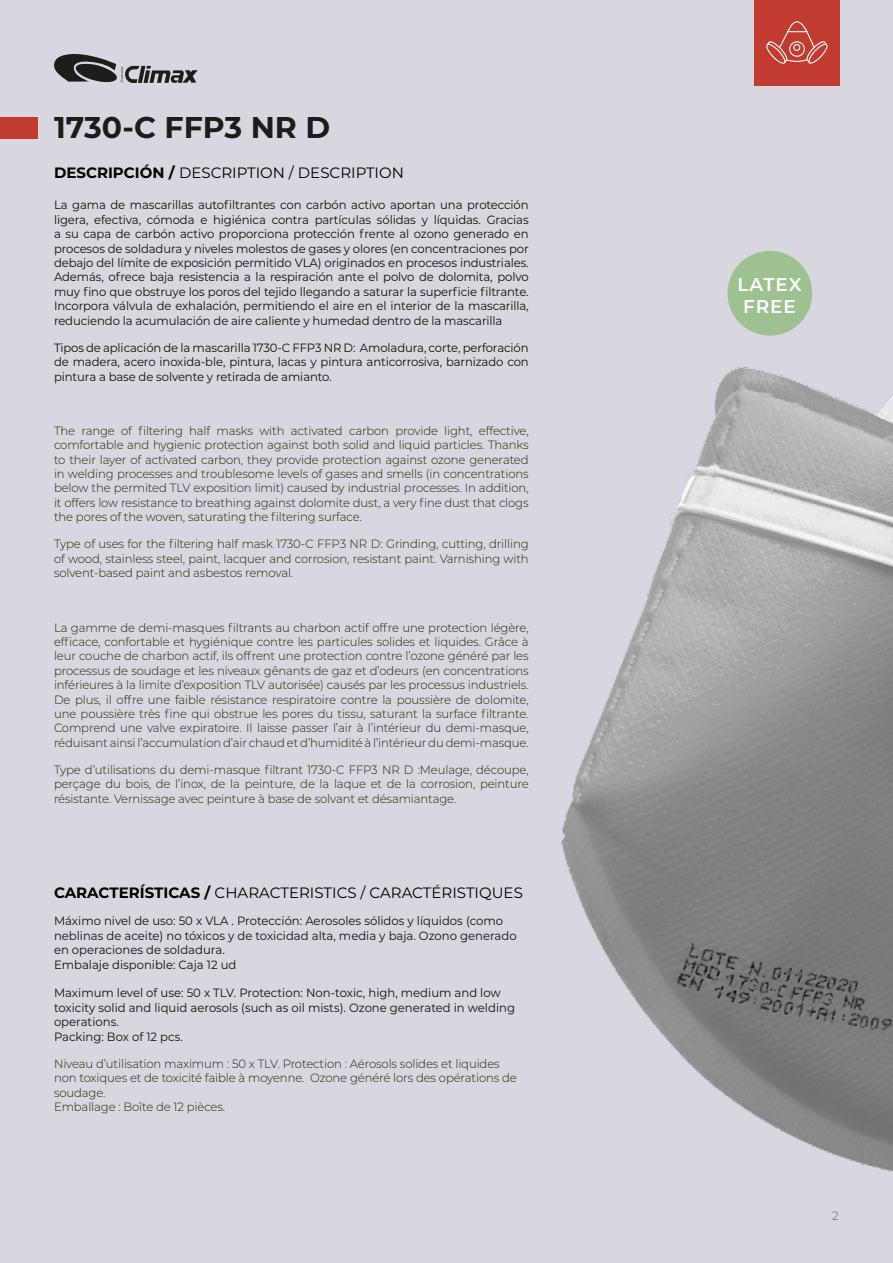
<style>
.page{position:relative;width:893px;height:1263px;background:#d8d6df}
.page>*{position:absolute;margin:0;border:0;box-sizing:border-box;transform-origin:0 0}
.NOMBRE_PRODUCTO{font:700 30px "Montserrat";color:#1c1c1c}
.TITULO_2_pagina{font:600 18.45px "Montserrat";letter-spacing:.05em;color:#fff}
.TITULO_2_pagina-2{font:15px "Montserrat";color:#000}
.TITULO_2_pagina-3{font:300 12px/14.4px "Montserrat";letter-spacing:-.01em;color:#252508;text-align:justify}
.TITULO_2_pagina-4{font:12px/14.4px "Montserrat";color:#13100d;text-align:justify}
.t1{font:300 12px "Montserrat";color:#666563}
.s1{font-weight:700}
</style>
<div class="page">
<svg style="left:54px;top:54px;width:144px;height:29px"></svg>
<div style="left:0;top:117px;width:37px;height:21px;background:#c13b30"></div>
<img style="left:561px;top:251px;width:332px;height:921px">
<div style="left:727px;top:251px;width:85px;height:85px;background:#9dc191;border-radius:50%"></div>
<div style="left:754px;top:0;width:85px;height:85px;background:#c13b30"></div>
<svg style="left:766px;top:21px;width:62px;height:43px"></svg>
<p class="NOMBRE_PRODUCTO" style="left:54px;top:106px;width:278px">1730-C FFP3 NR D</p>
<p class="TITULO_2_pagina-2" style="left:54px;top:163px;width:351px"><span class="s1">DESCRIPCIÓN /</span> DESCRIPTION / DESCRIPTION</p>
<p class="TITULO_2_pagina-4" style="left:54px;top:197px;width:476px">La gama de mascarillas autofiltrantes con carbón activo aportan una protección ligera, efectiva, cómoda e higiénica contra partículas sólidas y líquidas. Gracias a su capa de carbón activo proporciona protección frente al ozono generado en procesos de soldadura y niveles molestos de gases y olores (en concentraciones por debajo del límite de exposición permitido VLA) originados en procesos industriales.<br>Además, ofrece baja resistencia a la respiración ante el polvo de dolomita, polvo muy fino que obstruye los poros del tejido llegando a saturar la superficie filtrante.<br>Incorpora válvula de exhalación, permitiendo el aire en el interior de la mascarilla, reduciendo la acumulación de aire caliente y humedad dentro de la mascarilla</p>
<p class="TITULO_2_pagina-4" style="left:54px;top:340px;width:476px">Tipos de aplicación de la mascarilla 1730-C FFP3 NR D: Amoladura, corte, perforación de madera, acero inoxida-ble, pintura, lacas y pintura anticorrosiva, barnizado con pintura a base de solvente y retirada de amianto.</p>
<p class="TITULO_2_pagina-3" style="left:54px;top:423px;width:476px">The range of filtering half masks with activated carbon provide light, effective, comfortable and hygienic protection against both solid and liquid particles. Thanks to their layer of activated carbon, they provide protection against ozone generated in welding processes and troublesome levels of gases and smells (in concentrations below the permited TLV exposition limit) caused by industrial processes. In addition, it offers low resistance to breathing against dolomite dust, a very fine dust that clogs the pores of the woven, saturating the filtering surface.</p>
<p class="TITULO_2_pagina-3" style="left:54px;top:537px;width:476px">Type of uses for the filtering half mask 1730-C FFP3 NR D: Grinding, cutting, drilling of wood, stainless steel, paint, lacquer and corrosion, resistant paint. Varnishing with solvent-based paint and asbestos removal.</p>
<p class="TITULO_2_pagina-3" style="left:54px;top:620px;width:476px">La gamme de demi-masques filtrants au charbon actif offre une protection légère, efficace, confortable et hygiénique contre les particules solides et liquides. Grâce à leur couche de charbon actif, ils offrent une protection contre l’ozone généré par les processus de soudage et les niveaux gênants de gaz et d’odeurs (en concentrations inférieures à la limite d’exposition TLV autorisée) causés par les processus industriels.<br>De plus, il offre une faible résistance respiratoire contre la poussière de dolomite, une poussière très fine qui obstrue les pores du tissu, saturant la surface filtrante.<br>Comprend une valve expiratoire. Il laisse passer l’air à l’intérieur du demi-masque, réduisant ainsi l’accumulation d’air chaud et d’humidité à l’intérieur du demi-masque.</p>
<p class="TITULO_2_pagina-3" style="left:54px;top:762px;width:476px">Type d’utilisations du demi-masque filtrant 1730-C FFP3 NR D :Meulage, découpe, perçage du bois, de l’inox, de la peinture, de la laque et de la corrosion, peinture résistante. Vernissage avec peinture à base de solvant et désamiantage.</p>
<p class="TITULO_2_pagina-2" style="left:54px;top:882px;width:470px"><span class="s1">CARACTERÍSTICAS /</span> CHARACTERISTICS / CARACTÉRISTIQUES</p>
<p class="TITULO_2_pagina-4" style="left:54px;top:913px;width:464px;text-align:left">Máximo nivel de uso: 50 x VLA . Protección: Aerosoles sólidos y líquidos (como neblinas de aceite) no tóxicos y de toxicidad alta, media y baja. Ozono generado en operaciones de soldadura.<br>Embalaje disponible: Caja 12 ud</p>
<p class="TITULO_2_pagina-4" style="left:54px;top:985px;width:462px;text-align:left">Maximum level of use: 50 x TLV. Protection: Non-toxic, high, medium and low toxicity solid and liquid aerosols (such as oil mists). Ozone generated in welding operations.</p>
<p class="TITULO_2_pagina-4" style="left:54px;top:1029px;width:130px">Packing: Box of 12 pcs.</p>
<p class="TITULO_2_pagina-3" style="left:54px;top:1056px;width:464px;text-align:left">Niveau d’utilisation maximum : 50 x TLV. Protection : Aérosols solides et liquides non toxiques et de toxicité faible à moyenne. Ozone généré lors des opérations de soudage.<br>Emballage : Boîte de 12 pièces.</p>
<p class="TITULO_2_pagina" style="left:737px;top:271px;width:66px">LATEX</p>
<p class="TITULO_2_pagina" style="left:743px;top:294px;width:54px">FREE</p>
<p class="t1" style="left:832px;top:1208px;width:8px">2</p>
</div>
